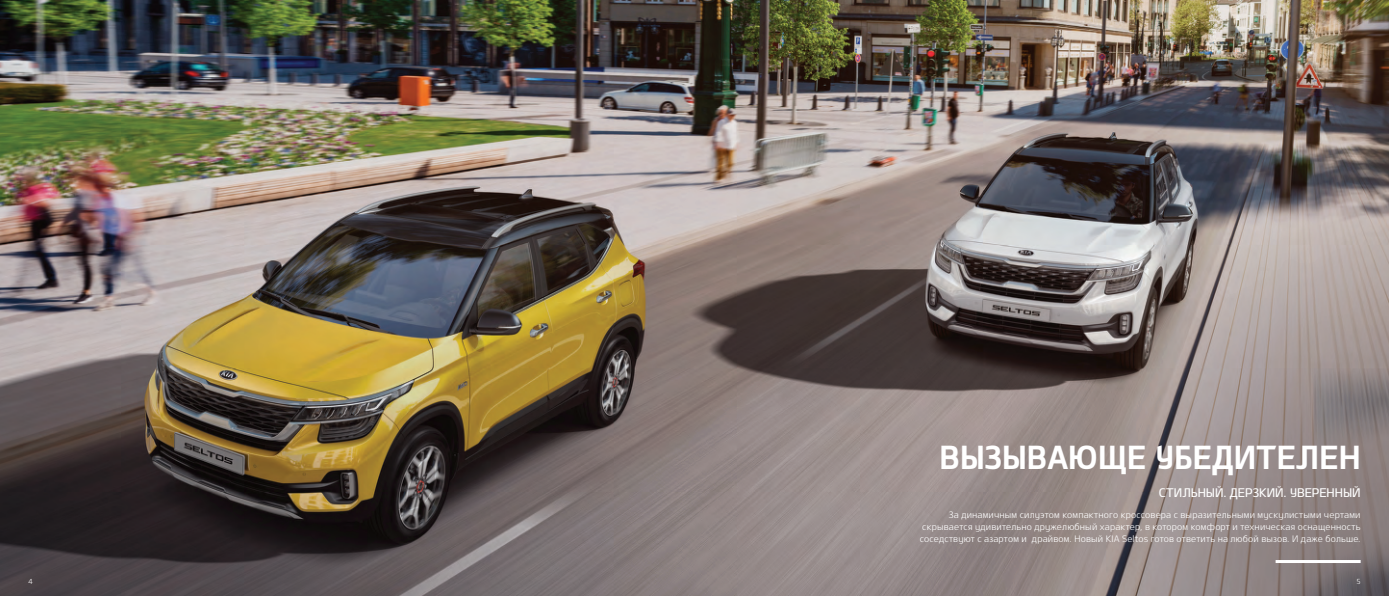
<style>
.page{position:relative;width:1389px;height:596px;background:#fff}
.page>*{position:absolute;margin:0;border:0;box-sizing:border-box;transform-origin:0 0}
.t1{font:32px "Design KOTFB";color:#fff}
.t2{font:12px "Design KOTFM";letter-spacing:-.005em;color:#fff}
.t3{font:9px/12px "Design KOTFL";letter-spacing:.02em;color:#fff;text-align:justify}
.t4{font:7px "Design KOTFL";color:#fff}
</style>
<div class="page">
<img style="left:0;top:0;width:1389px;height:595px">
<hr style="left:1276px;top:559px;width:85px;height:3px;background:#fff">
<p class="t1" style="left:940px;top:436px;width:423px">ВЫЗЫВАЮЩЕ УБЕДИТЕЛЕН</p>
<p class="t2" style="left:1159px;top:484px;width:203px">СТИЛЬНЫЙ. ДЕРЗКИЙ. УВЕРЕННЫЙ</p>
<p class="t3" style="left:920px;top:508px;width:442px;text-indent:29px">За динамичным силуэтом компактного кроссовера с выразительными мускулистыми чертами скрывается удивительно дружелюбный характер, в котором комфорт и техническая оснащенность соседствуют с азартом и драйвом. Новый KIA Seltos готов ответить на любой вызов. И даже больше.</p>
<p class="t4" style="left:28px;top:576px;width:6px">4</p>
<p class="t4" style="left:1356px;top:576px;width:6px">5</p>
</div>
